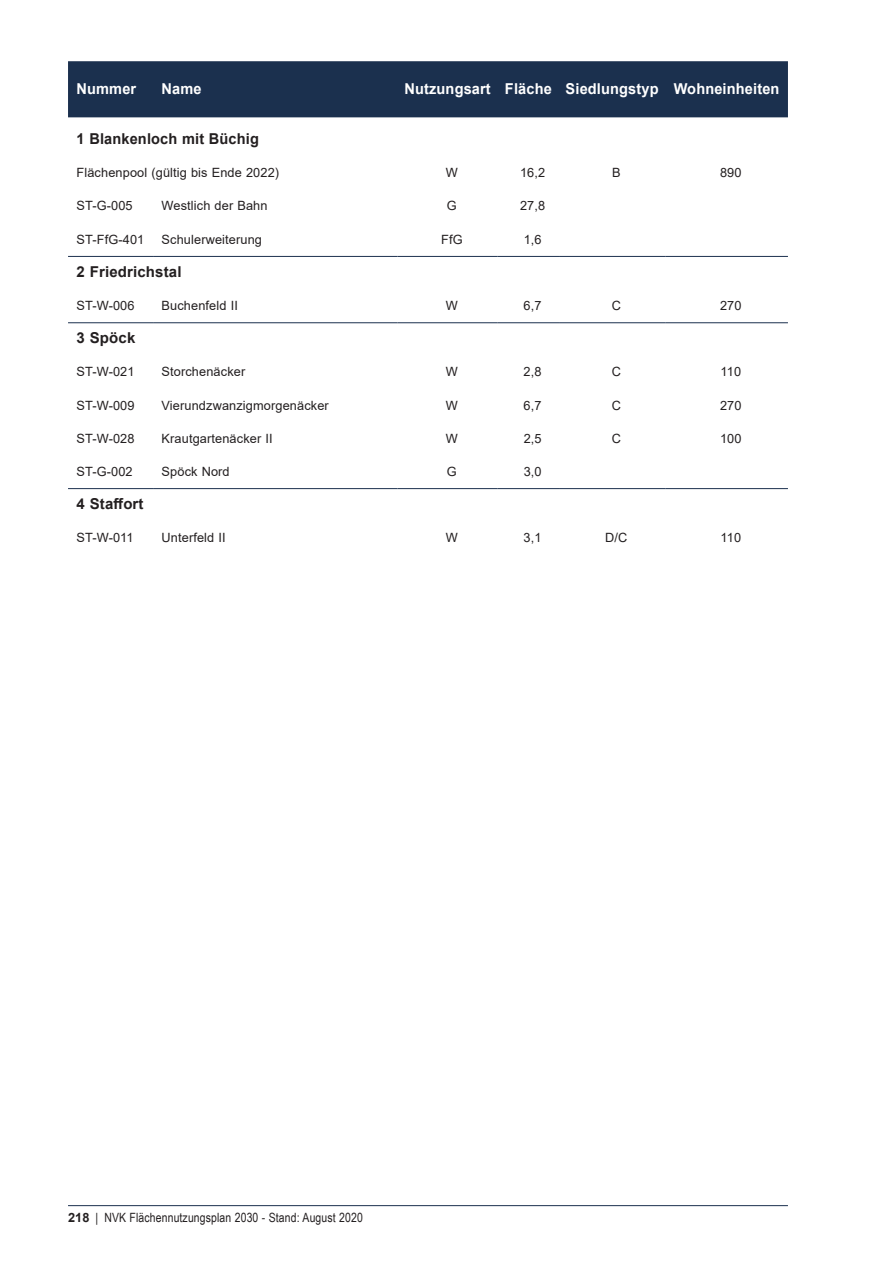
<style>
.page{position:relative;width:893px;height:1263px;background:#fff}
.page>*{position:absolute;margin:0;border:0;box-sizing:border-box;transform-origin:0 0}
.t1{font:700 15px "Arial";letter-spacing:.01em;color:#fff}
.t2{font:700 15px "Arial";letter-spacing:.01em;color:#231f20}
.t3{font:12.75px "Arial";letter-spacing:.01em;color:#231f20}
.t4{font:12.75px "Arial Narrow";letter-spacing:.01em;color:#231f20}
.s1{font-family:"Arial";font-weight:700}
</style>
<div class="page">
<div style="left:68px;top:61px;width:720px;height:56px;background:#1b304e"></div>
<hr style="left:68px;top:488px;width:85px;height:1px;background:#1b304e">
<hr style="left:153px;top:488px;width:245px;height:1px;background:#1b304e">
<hr style="left:398px;top:488px;width:100px;height:1px;background:#1b304e">
<hr style="left:498px;top:488px;width:61px;height:1px;background:#1b304e">
<hr style="left:559px;top:488px;width:106px;height:1px;background:#1b304e">
<hr style="left:665px;top:488px;width:123px;height:1px;background:#1b304e">
<hr style="left:68px;top:322px;width:85px;height:1px;background:#1b304e">
<hr style="left:153px;top:322px;width:245px;height:1px;background:#1b304e">
<hr style="left:398px;top:322px;width:100px;height:1px;background:#1b304e">
<hr style="left:498px;top:322px;width:61px;height:1px;background:#1b304e">
<hr style="left:559px;top:322px;width:106px;height:1px;background:#1b304e">
<hr style="left:665px;top:322px;width:123px;height:1px;background:#1b304e">
<hr style="left:68px;top:256px;width:85px;height:1px;background:#1b304e">
<hr style="left:153px;top:256px;width:245px;height:1px;background:#1b304e">
<hr style="left:398px;top:256px;width:100px;height:1px;background:#1b304e">
<hr style="left:498px;top:256px;width:61px;height:1px;background:#1b304e">
<hr style="left:559px;top:256px;width:106px;height:1px;background:#1b304e">
<hr style="left:665px;top:256px;width:123px;height:1px;background:#1b304e">
<hr style="left:68px;top:1205px;width:720px;height:1px;background:#1b304e">
<p class="t1" style="left:77px;top:79px;width:61px">Nummer</p>
<p class="t1" style="left:162px;top:79px;width:42px">Name</p>
<p class="t1" style="left:404px;top:79px;width:376px">Nutzungsart Fläche Siedlungstyp Wohneinheiten</p>
<p class="t2" style="left:77px;top:128px;width:184px">1 Blankenloch mit Büchig</p>
<p class="t3" style="left:77px;top:164px;width:204px">Flächenpool (gültig bis Ende 2022)</p>
<p class="t3" style="left:446px;top:164px;width:14px">W</p>
<p class="t3" style="left:520px;top:164px;width:27px">16,2</p>
<p class="t3" style="left:612px;top:164px;width:10px">B</p>
<p class="t3" style="left:720px;top:164px;width:23px">890</p>
<p class="t3" style="left:77px;top:197px;width:58px">ST-G-005</p>
<p class="t3" style="left:162px;top:197px;width:107px">Westlich der Bahn</p>
<p class="t3" style="left:447px;top:197px;width:11px">G</p>
<p class="t3" style="left:520px;top:197px;width:27px">27,8</p>
<p class="t3" style="left:77px;top:230px;width:69px">ST-FfG-401</p>
<p class="t3" style="left:162px;top:230px;width:102px">Schulerweiterung</p>
<p class="t3" style="left:441px;top:230px;width:23px">FfG</p>
<p class="t3" style="left:524px;top:230px;width:19px">1,6</p>
<p class="t2" style="left:77px;top:261px;width:107px">2 Friedrichstal</p>
<p class="t3" style="left:77px;top:297px;width:60px">ST-W-006</p>
<p class="t3" style="left:162px;top:297px;width:78px">Buchenfeld II</p>
<p class="t3" style="left:446px;top:297px;width:14px">W</p>
<p class="t3" style="left:524px;top:297px;width:19px">6,7</p>
<p class="t3" style="left:612px;top:297px;width:11px">C</p>
<p class="t3" style="left:720px;top:297px;width:23px">270</p>
<p class="t2" style="left:77px;top:327px;width:60px">3 Spöck</p>
<p class="t3" style="left:77px;top:363px;width:60px">ST-W-021</p>
<p class="t3" style="left:162px;top:363px;width:85px">Storchenäcker</p>
<p class="t3" style="left:446px;top:363px;width:14px">W</p>
<p class="t3" style="left:524px;top:363px;width:19px">2,8</p>
<p class="t3" style="left:612px;top:363px;width:11px">C</p>
<p class="t3" style="left:720px;top:363px;width:22px">110</p>
<p class="t3" style="left:77px;top:396px;width:60px">ST-W-009</p>
<p class="t3" style="left:162px;top:396px;width:169px">Vierundzwanzigmorgenäcker</p>
<p class="t3" style="left:446px;top:396px;width:14px">W</p>
<p class="t3" style="left:524px;top:396px;width:19px">6,7</p>
<p class="t3" style="left:612px;top:396px;width:11px">C</p>
<p class="t3" style="left:720px;top:396px;width:23px">270</p>
<p class="t3" style="left:77px;top:429px;width:60px">ST-W-028</p>
<p class="t3" style="left:162px;top:429px;width:113px">Krautgartenäcker II</p>
<p class="t3" style="left:446px;top:429px;width:14px">W</p>
<p class="t3" style="left:524px;top:429px;width:19px">2,5</p>
<p class="t3" style="left:612px;top:429px;width:11px">C</p>
<p class="t3" style="left:720px;top:429px;width:23px">100</p>
<p class="t3" style="left:77px;top:463px;width:58px">ST-G-002</p>
<p class="t3" style="left:162px;top:463px;width:70px">Spöck Nord</p>
<p class="t3" style="left:447px;top:463px;width:11px">G</p>
<p class="t3" style="left:524px;top:463px;width:19px">3,0</p>
<p class="t2" style="left:77px;top:493px;width:69px">4 Staffort</p>
<p class="t3" style="left:77px;top:529px;width:59px">ST-W-011</p>
<p class="t3" style="left:162px;top:529px;width:66px">Unterfeld II</p>
<p class="t3" style="left:446px;top:529px;width:14px">W</p>
<p class="t3" style="left:524px;top:529px;width:19px">3,1</p>
<p class="t3" style="left:605px;top:529px;width:24px">D/C</p>
<p class="t3" style="left:720px;top:529px;width:22px">110</p>
<p class="t4" style="left:68px;top:1208px;width:296px"><span class="s1">218</span> | NVK Flächennutzungsplan 2030 - Stand: August 2020</p>
</div>
